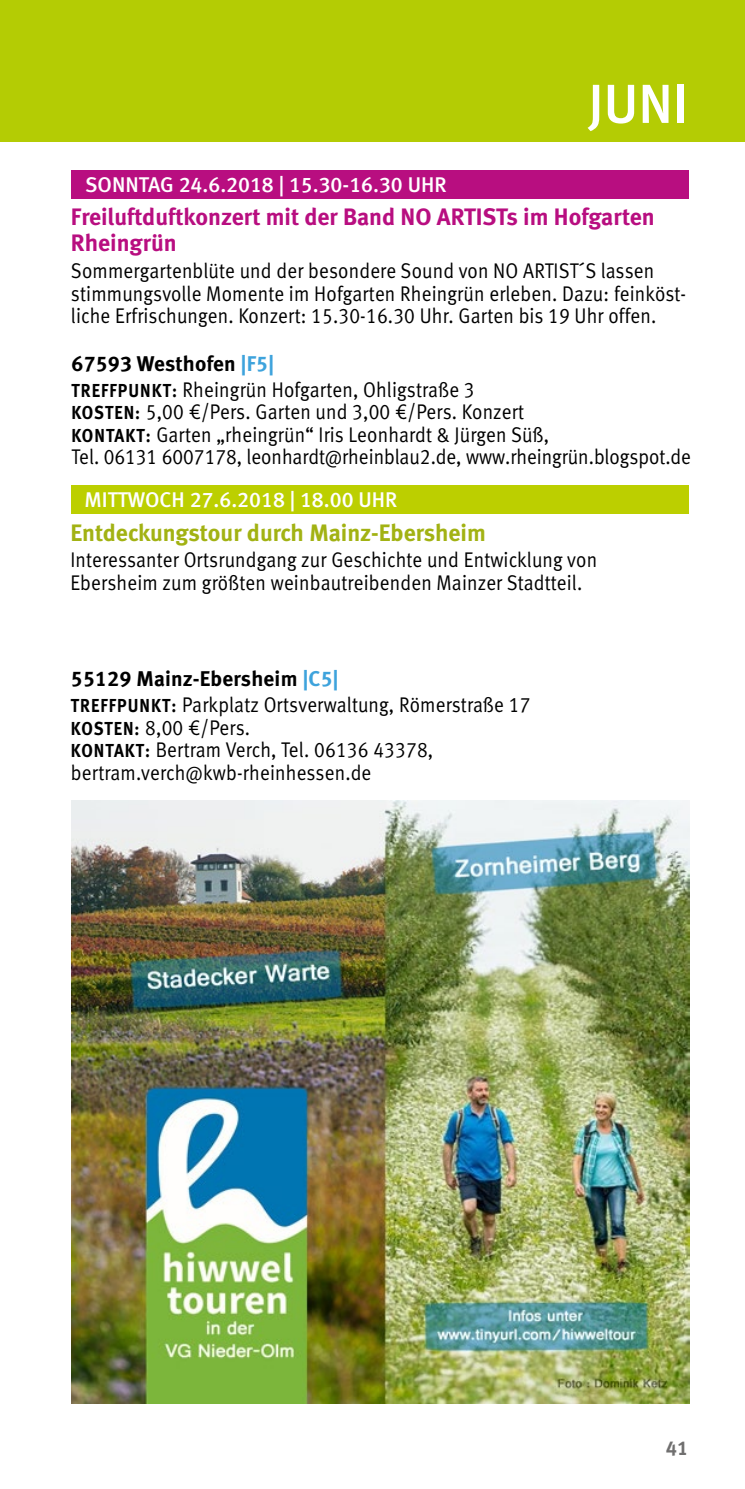
<style>
.page{position:relative;width:745px;height:1489px;background:#fff}
.page>*{position:absolute;margin:0;border:0;box-sizing:border-box;transform-origin:0 0}
.t1{font:55px "Meta Medium LF";color:#fff}
.t2{font:23.75px/26.2px "Meta Bold LF";color:#b80e80}
.t3{font:23.75px "Meta Bold LF";color:#a2b213}
.t4{font:21.25px/22.5px "Meta Normal LF";letter-spacing:.01em;color:#000;scale:.9 1}
.t5{font:21.25px "Meta Medium LF";color:#fff}
.t6{font:21.25px "Meta Bold LF";letter-spacing:.01em;color:#000}
.t7{font:20px "Meta Bold LF";color:#706f6f}
.s1{color:#3ea3dc}
.s2{font-family:"Meta Bold LF";font-size:18.75px}
</style>
<div class="page">
<div style="left:0;top:0;width:744px;height:142px;background:#b4cc04"></div>
<div style="left:71px;top:485px;width:616px;height:29px;background:#bccf00"></div>
<div style="left:71px;top:170px;width:617px;height:28px;background:#b80e80"></div>
<img style="left:72px;top:800px;width:616px;height:602px">
<h1 class="t1" style="left:587px;top:72px;width:102px">JUNI</h1>
<p class="t5" style="left:85px;top:172px;width:362px">SONNTAG 24.6.2018 | 15.30-16.30 UHR</p>
<p class="t2" style="left:71px;top:203px;width:584px">Freiluftduftkonzert mit der Band NO ARTISTs im Hofgarten<br>Rheingrün</p>
<p class="t4" style="left:71px;top:259px;width:684px">Sommergartenblüte und der besondere Sound von NO ARTIST´S lassen stimmungsvolle Momente im Hofgarten Rheingrün erleben. Dazu: feinköst&shy;liche Erfrischungen. Konzert: 15.30-16.30 Uhr. Garten bis 19 Uhr offen.</p>
<p class="t6" style="left:71px;top:351px;width:204px">67593 Westhofen <span class="s1">|F5|</span></p>
<p class="t4" style="left:71px;top:378px;width:689px"><span class="s2">TREFFPUNKT:</span> Rheingrün Hofgarten, Ohligstraße 3<br><span class="s2">KOSTEN:</span> 5,00 €/Pers. Garten und 3,00 €/Pers. Konzert<br><span class="s2">KONTAKT:</span> Garten „rheingrün“ Iris Leonhardt &amp; Jürgen Süß,<br>Tel. 06131 6007178, leonhardt@rheinblau2.de, www.rheingrün.blogspot.de</p>
<p class="t5" style="left:84px;top:487px;width:314px">MITTWOCH 27.6.2018 | 18.00 UHR</p>
<p class="t3" style="left:70px;top:518px;width:417px">Entdeckungstour durch Mainz-Ebersheim</p>
<p class="t4" style="left:70px;top:548px;width:586px">Interessanter Ortsrundgang zur Geschichte und Entwicklung von<br>Ebersheim zum größten weinbautreibenden Mainzer Stadtteil.</p>
<p class="t6" style="left:71px;top:666px;width:269px">55129 Mainz-Ebersheim <span class="s1">|C5|</span></p>
<p class="t4" style="left:71px;top:693px;width:512px"><span class="s2">TREFFPUNKT:</span> Parkplatz Ortsverwaltung, Römerstraße 17<br><span class="s2">KOSTEN:</span> 8,00 €/Pers.<br><span class="s2">KONTAKT:</span> Bertram Verch, Tel. 06136 43378, bertram.verch@kwb-rheinhessen.de</p>
<p class="t7" style="left:665px;top:1435px;width:24px">41</p>
</div>
